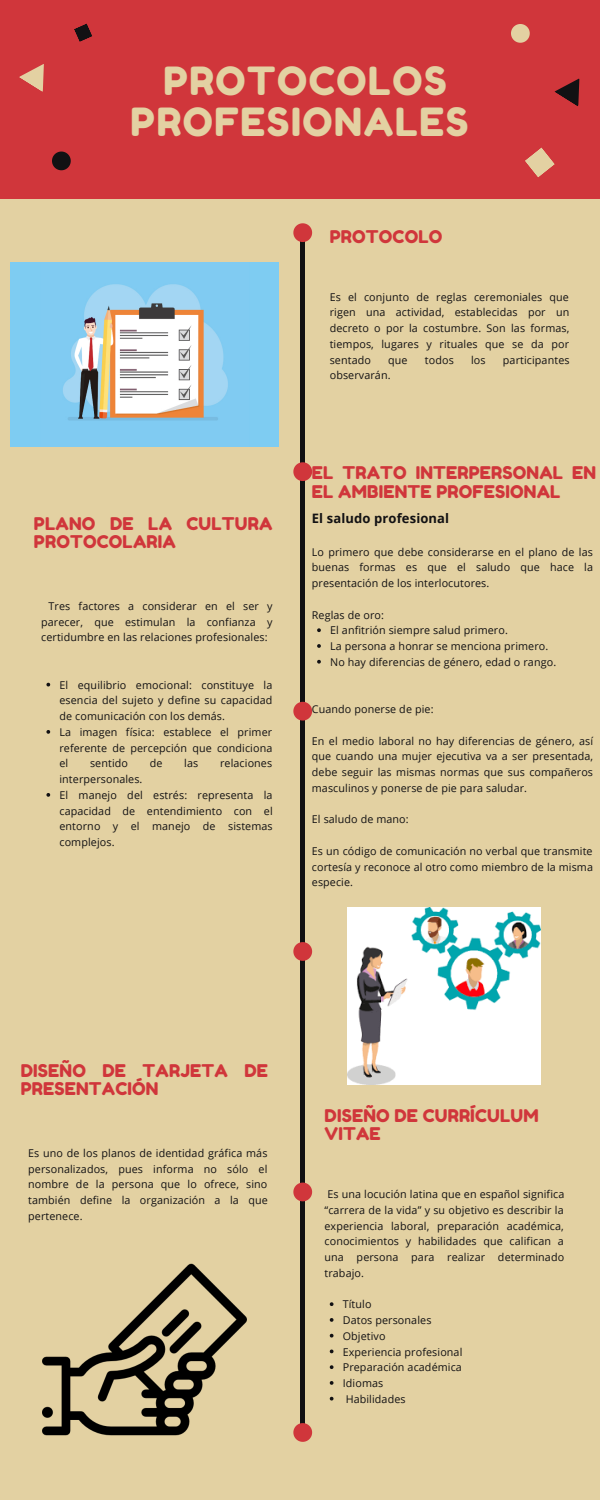
<style>
.page{position:relative;width:600px;height:1500px;background:#e3d1a2}
.page>*{position:absolute;margin:0;border:0;box-sizing:border-box;transform-origin:0 0}
.t1{font:38.8px/41.2px "Fredoka One";letter-spacing:.04em;color:#e3d1a2;text-align:center}
.t2{font:34.3px/36.8px "Fredoka One";letter-spacing:.1em;color:#e3d1a2;text-align:center}
.t3{font:17.5px/18.8px "Fredoka One";letter-spacing:.01em;color:#d0363b}
.t4{font:700 13px "Open Sans";letter-spacing:.01em;color:#121113}
.t5{font:10.7px/15.8px "Open Sans";letter-spacing:.01em;color:#121113;text-align:justify}
</style>
<div class="page">
<hr style="left:301px;top:232px;width:3px;height:1208px;background:#121113">
<div style="left:0;top:0;width:600px;height:198px;background:#d0363b"></div>
<svg style="left:293px;top:223px;width:19px;height:19px"></svg>
<svg style="left:293px;top:462px;width:19px;height:19px"></svg>
<svg style="left:293px;top:702px;width:19px;height:19px"></svg>
<svg style="left:293px;top:942px;width:19px;height:19px"></svg>
<svg style="left:293px;top:1183px;width:19px;height:18px"></svg>
<svg style="left:293px;top:1423px;width:19px;height:19px"></svg>
<svg style="left:19px;top:64px;width:25px;height:28px"></svg>
<svg style="left:554px;top:78px;width:26px;height:29px"></svg>
<svg style="left:511px;top:24px;width:19px;height:19px"></svg>
<svg style="left:52px;top:152px;width:19px;height:18px"></svg>
<svg style="left:74px;top:23px;width:18px;height:19px"></svg>
<svg style="left:525px;top:147px;width:30px;height:31px"></svg>
<svg style="left:317px;top:628px;width:4px;height:4px"></svg>
<svg style="left:317px;top:644px;width:4px;height:4px"></svg>
<svg style="left:317px;top:660px;width:4px;height:4px"></svg>
<img style="left:10px;top:263px;width:269px;height:184px">
<img style="left:42px;top:1263px;width:204px;height:173px">
<svg style="left:46px;top:683px;width:4px;height:3px"></svg>
<svg style="left:46px;top:730px;width:4px;height:4px"></svg>
<svg style="left:46px;top:793px;width:4px;height:4px"></svg>
<svg style="left:330px;top:1302px;width:4px;height:4px"></svg>
<svg style="left:330px;top:1318px;width:4px;height:4px"></svg>
<svg style="left:330px;top:1334px;width:4px;height:4px"></svg>
<svg style="left:330px;top:1350px;width:4px;height:3px"></svg>
<svg style="left:330px;top:1365px;width:4px;height:4px"></svg>
<svg style="left:330px;top:1381px;width:4px;height:4px"></svg>
<svg style="left:330px;top:1397px;width:4px;height:4px"></svg>
<img style="left:347px;top:907px;width:193px;height:177px">
<p class="t2" style="left:82px;top:45px;width:449px">FORMAS EFICACES<br>PARA ESTUDIAR<br>ANTES DE UN EXAMEN</p>
<p class="t1" style="left:131px;top:60px;width:339px">PROTOCOLOS<br>PROFESIONALES</p>
<p class="t3" style="left:330px;top:227px;width:114px">PROTOCOLO</p>
<p class="t5" style="left:330px;top:289px;width:241px">Es el conjunto de reglas ceremoniales que rigen una actividad, establecidas por un decreto o por la costumbre. Son las formas, tiempos, lugares y rituales que se da por sentado</p>
<p class="t5" style="left:388px;top:352px;width:21px">que</p>
<p class="t5" style="left:425px;top:352px;width:30px">todos</p>
<p class="t5" style="left:471px;top:352px;width:16px">los</p>
<p class="t5" style="left:503px;top:352px;width:68px">participantes</p>
<p class="t5" style="left:330px;top:367px;width:62px">observarán.</p>
<p class="t3" style="left:34px;top:514px;width:240px">PLANO DE LA CULTURA<br>PROTOCOLARIA</p>
<p class="t5" style="left:41px;top:598px;width:233px;text-indent:7px">Tres factores a considerar en el ser y parecer, que estimulan la confianza y certidumbre en las relaciones profesionales:</p>
<p class="t5" style="left:59px;top:677px;width:214px">El equilibrio emocional: constituye la esencia del sujeto y define su capacidad de comunicación con los demás.</p>
<p class="t5" style="left:59px;top:724px;width:214px">La imagen física: establece el primer referente de percepción que condiciona el</p>
<p class="t5" style="left:90px;top:755px;width:39px">sentido</p>
<p class="t5" style="left:150px;top:755px;width:14px">de</p>
<p class="t5" style="left:184px;top:755px;width:16px">las</p>
<p class="t5" style="left:220px;top:755px;width:54px">relaciones</p>
<p class="t5" style="left:59px;top:771px;width:85px">interpersonales.</p>
<p class="t5" style="left:59px;top:787px;width:215px">El manejo del estrés: representa la capacidad de entendimiento con el entorno y el manejo de sistemas complejos.</p>
<p class="t3" style="left:312px;top:463px;width:286px">EL TRATO INTERPERSONAL EN<br>EL AMBIENTE PROFESIONAL</p>
<p class="t4" style="left:312px;top:509px;width:139px">El saludo profesional</p>
<p class="t5" style="left:312px;top:544px;width:283px">Lo primero que debe considerarse en el plano de las buenas formas es que el saludo que hace la presentación de los interlocutores.</p>
<p class="t5" style="left:312px;top:607px;width:74px">Reglas de oro:</p>
<p class="t5" style="left:330px;top:622px;width:179px">El anfitrión siempre salud primero.</p>
<p class="t5" style="left:330px;top:638px;width:220px">La persona a honrar se menciona primero.</p>
<p class="t5" style="left:330px;top:654px;width:228px">No hay diferencias de género, edad o rango.</p>
<p class="t5" style="left:312px;top:701px;width:123px">Cuando ponerse de pie:</p>
<p class="t5" style="left:312px;top:733px;width:283px">En el medio laboral no hay diferencias de género, así que cuando una mujer ejecutiva va a ser presentada, debe seguir las mismas normas que sus compañeros masculinos y ponerse de pie para saludar.</p>
<p class="t5" style="left:312px;top:811px;width:98px">El saludo de mano:</p>
<p class="t5" style="left:312px;top:843px;width:283px">Es un código de comunicación no verbal que transmite cortesía y reconoce al otro como miembro de la misma especie.</p>
<p class="t3" style="left:21px;top:1061px;width:249px">DISEÑO DE TARJETA DE<br>PRESENTACIÓN</p>
<p class="t5" style="left:28px;top:1145px;width:241px">Es uno de los planos de identidad gráfica más personalizados, pues informa no sólo el nombre de la persona que lo ofrece, sino también define la organización a la que pertenece.</p>
<p class="t3" style="left:325px;top:1106px;width:216px">DISEÑO DE CURRÍCULUM<br>VITAE</p>
<p class="t5" style="left:325px;top:1186px;width:241px">Es una locución latina que en español significa “carrera de la vida” y su objetivo es describir la experiencia laboral, preparación académica, conocimientos y habilidades que califican a una persona para realizar determinado trabajo.</p>
<p class="t5" style="left:343px;top:1296px;width:30px">Título</p>
<p class="t5" style="left:343px;top:1312px;width:90px">Datos personales</p>
<p class="t5" style="left:343px;top:1328px;width:44px">Objetivo</p>
<p class="t5" style="left:343px;top:1343px;width:121px">Experiencia profesional</p>
<p class="t5" style="left:343px;top:1359px;width:121px">Preparación académica</p>
<p class="t5" style="left:343px;top:1375px;width:42px">Idiomas</p>
<p class="t5" style="left:346px;top:1391px;width:62px">Habilidades</p>
</div>
